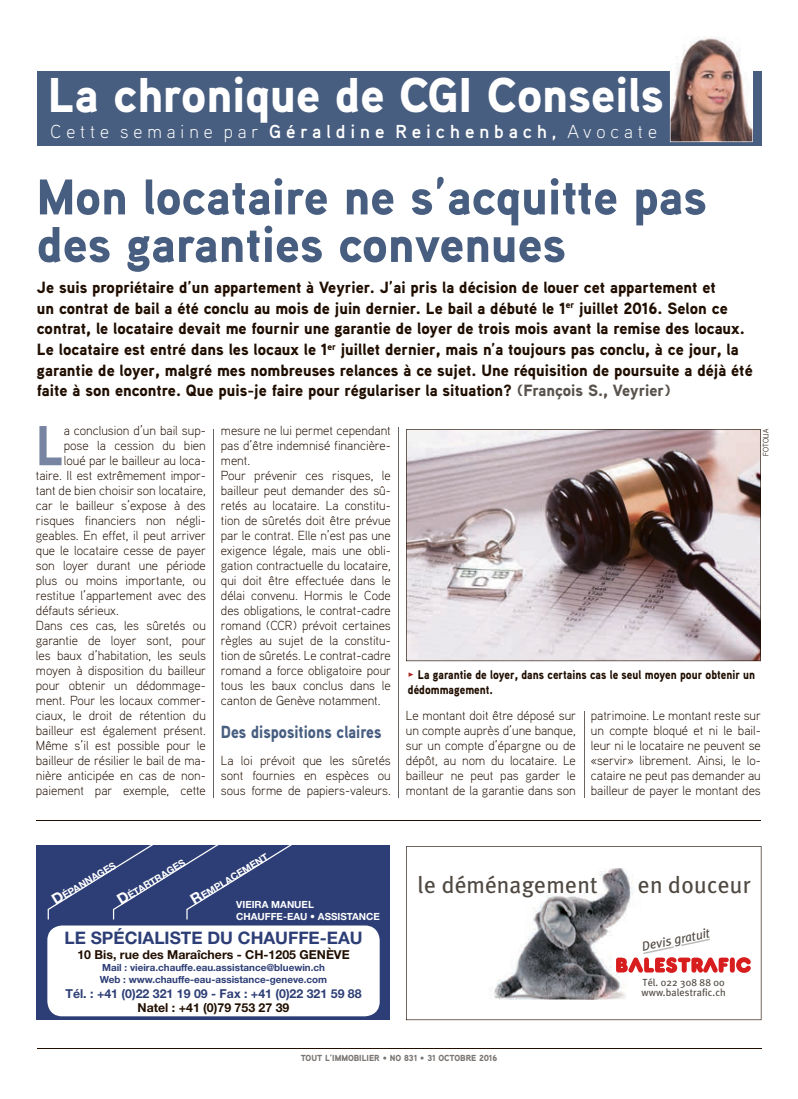
<style>
.page{position:relative;width:798px;height:1099px;background:#fff}
.page>*{position:absolute;margin:0;border:0;box-sizing:border-box;transform-origin:0 0}
.t1{font:900 56.12px "Aaux Pro";color:#7785a2;scale:.9 1}
.t2{font:900 50px/47.5px "Aaux Pro";color:#485e80}
.t3{font:900 48.75px "Aaux Pro";color:#fff}
.t4{font:23.5px "Meta Plus";letter-spacing:.01em;color:#4f4942}
.t5{font:300 18.75px "Aaux Pro";letter-spacing:.265em;color:#fff}
.t6{font:17.5px "Aaux Pro Black OSF";color:#485e80;scale:.9 1}
.t7{font:700 17.25px "Helvetica Neue";color:#2d3e76}
.t8{font:900 16.25px/20.6px "Aaux Pro";color:#200e00}
.t9{font:300 13.12px/15px "Aaux Pro";color:#200e00;text-align:justify}
.t10{font:italic 12.88px "Meta Plus";color:#4f4942}
.t11{font:900 12.5px/15px "Aaux Pro";color:#200e00;scale:.9 1}
.t12{font:700 12.38px "Helvetica Neue";color:#200e00}
.t13{font:700 12.38px "Helvetica Neue";color:#2d3e76}
.t14{font:10.25px/10.2px "Meta Plus";letter-spacing:.01em;color:#4f4942}
.t15{font:700 9.88px/11.9px "Helvetica Neue";color:#2d3e76}
.t16{font:700 9.88px/11.9px "Helvetica Neue";color:#fff}
.t17{font:900 8.75px "Aaux Pro";color:#797572}
.t18{font:300 7.5px "Helvetica Neue";color:#200e00;scale:.9 1}
.s1{font-weight:700}
.s2{color:#59534d}
.s3{font-family:"Meta Plus Bold Caps";font-weight:400;color:#aa2926}
.s4{font-size:14.75px}
</style>
<div class="page">
<hr style="left:36px;top:819px;width:724px;height:1px;background:#200e00">
<hr style="left:36px;top:1048px;width:725px;height:1px;background:#200e00">
<div style="left:37px;top:845px;width:353px;height:175px;background:#2d3e76"></div>
<svg style="left:48px;top:845px;width:244px;height:74px"></svg>
<div style="left:47px;top:925px;width:332px;height:91px;background:#fff;border-radius:15px"></div>
<svg style="left:406px;top:846px;width:355px;height:174px"></svg>
<svg style="left:408px;top:868px;width:348px;height:131px"></svg>
<svg style="left:615px;top:938px;width:135px;height:34px"></svg>
<hr style="left:583px;top:710px;width:1px;height:87px;background:#696460">
<hr style="left:213px;top:429px;width:1px;height:368px;background:#696460">
<hr style="left:397px;top:427px;width:1px;height:370px;background:#696460">
<div style="left:37px;top:71px;width:725px;height:75px;background:#485e80"></div>
<svg style="left:669px;top:37px;width:83px;height:105px"></svg>
<svg style="left:406px;top:429px;width:354px;height:232px"></svg>
<h3 class="t3" style="left:48px;top:64px;width:617px">La chronique de CGI Conseils</h3>
<h3 class="t5" style="left:51px;top:120px;width:607px">Cette semaine par <span class="s1">Géraldine Reichenbach,</span> Avocate</h3>
<h2 class="t2" style="left:37px;top:171px;width:671px">Mon locataire ne s’acquitte pas des garanties convenues</h2>
<p class="t8" style="left:37px;top:277px;width:717px">Je suis propriétaire d’un appartement à Veyrier. J’ai pris la décision de louer cet appartement et<br>un contrat de bail a été conclu au mois de juin dernier. Le bail a débuté le 1<sup>er</sup> juillet 2016. Selon ce contrat, le locataire devait me fournir une garantie de loyer de trois mois avant la remise des locaux.<br>Le locataire est entré dans les locaux le 1<sup>er</sup> juillet dernier, mais n’a toujours pas conclu, à ce jour, la garantie de loyer, malgré mes nombreuses relances à ce sujet. Une réquisition de poursuite a déjà été faite à son encontre. Que puis-je faire pour régulariser la situation? <span class="s2">(François S., Veyrier)</span></p>
<h1 class="t1" style="left:36px;top:409px;width:32px">L</h1>
<p class="t9" style="left:64px;top:423px;width:143px">a conclusion d’un bail sup-</p>
<p class="t9" style="left:64px;top:438px;width:143px">pose la cession du bien</p>
<p class="t9" style="left:64px;top:453px;width:143px">loué par le bailleur au loca-</p>
<p class="t9" style="left:36px;top:468px;width:171px">taire. Il est extrêmement impor-</p>
<p class="t9" style="left:36px;top:483px;width:171px">tant de bien choisir son locataire,</p>
<p class="t9" style="left:36px;top:498px;width:171px">car le bailleur s’expose à des</p>
<p class="t9" style="left:36px;top:513px;width:171px">risques financiers non négli-</p>
<p class="t9" style="left:36px;top:528px;width:172px">geables. En effet, il peut arriver</p>
<p class="t9" style="left:36px;top:543px;width:172px">que le locataire cesse de payer</p>
<p class="t9" style="left:36px;top:558px;width:171px">son loyer durant une période</p>
<p class="t9" style="left:36px;top:573px;width:171px">plus ou moins importante, ou</p>
<p class="t9" style="left:36px;top:588px;width:171px">restitue l’appartement avec des</p>
<p class="t9" style="left:36px;top:603px;width:84px">défauts sérieux.</p>
<p class="t9" style="left:36px;top:618px;width:171px">Dans ces cas, les sûretés ou</p>
<p class="t9" style="left:36px;top:633px;width:172px">garantie de loyer sont, pour</p>
<p class="t9" style="left:36px;top:648px;width:171px">les baux d’habitation, les seuls</p>
<p class="t9" style="left:36px;top:663px;width:172px">moyen à disposition du bailleur</p>
<p class="t9" style="left:36px;top:678px;width:171px">pour obtenir un dédommage-</p>
<p class="t9" style="left:36px;top:693px;width:171px">ment. Pour les locaux commer-</p>
<p class="t9" style="left:36px;top:708px;width:171px">ciaux, le droit de rétention du</p>
<p class="t9" style="left:36px;top:723px;width:171px">bailleur est également présent.</p>
<p class="t9" style="left:36px;top:738px;width:171px">Même s’il est possible pour le</p>
<p class="t9" style="left:36px;top:753px;width:171px">bailleur de résilier le bail de ma-</p>
<p class="t9" style="left:36px;top:768px;width:171px">nière anticipée en cas de non-</p>
<p class="t9" style="left:36px;top:783px;width:171px">paiement par exemple, cette</p>
<p class="t9" style="left:221px;top:423px;width:172px;text-align:left">mesure ne lui permet cependant pas d’être indemnisé financière&shy;ment.<br>Pour prévenir ces risques, le bailleur peut demander des sû&shy;retés au locataire. La constitu&shy;tion de sûretés doit être prévue par le contrat. Elle n’est pas une exigence légale, mais une obli&shy;gation contractuelle du locataire, qui doit être effectuée dans le délai convenu. Hormis le Code des obligations, le contrat-cadre romand (CCR) prévoit certaines règles au sujet de la constitu&shy;tion de sûretés. Le contrat-cadre romand a force obligatoire pour tous les baux conclus dans le canton de Genève notamment.</p>
<h3 class="t6" style="left:221px;top:720px;width:180px">Des dispositions claires</h3>
<p class="t9" style="left:221px;top:753px;width:171px">La loi prévoit que les sûretés sont fournies en espèces ou sous forme de papiers-valeurs.</p>
<p class="t18" style="left:760px;top:455px;width:31px;rotate:-90deg">FOTOLIA</p>
<p class="t11" style="left:407px;top:666px;width:387px"><span class="s3">•</span> La garantie de loyer, dans certains cas le seul moyen pour obtenir un dédommagement.</p>
<p class="t9" style="left:405px;top:708px;width:172px">Le montant doit être déposé sur un compte auprès d’une banque, sur un compte d’épargne ou de dépôt, au nom du locataire. Le bailleur ne peut pas garder le montant de la garantie dans son</p>
<p class="t9" style="left:590px;top:708px;width:172px">patrimoine. Le montant reste sur un compte bloqué et ni le bail&shy;leur ni le locataire ne peuvent se «servir» librement. Ainsi, le lo&shy;cataire ne peut pas demander au bailleur de payer le montant des</p>
<p class="t16" style="left:116px;top:896px;width:78px;rotate:-32deg"><span class="s4">D</span>ÉTARTRAGES</p>
<p class="t16" style="left:189px;top:896px;width:89px;rotate:-32deg"><span class="s4">R</span>EMPLACEMENT</p>
<h3 class="t7" style="left:64px;top:927px;width:299px">LE SPÉCIALISTE DU CHAUFFE-EAU</h3>
<p class="t12" style="left:77px;top:947px;width:274px">10 Bis, rue des Maraîchers - CH-1205 GENÈVE</p>
<p class="t15" style="left:100px;top:961px;width:229px">Mail : vieira.chauffe.eau.assistance@bluewin.ch<br>Web : www.chauffe-eau-assistance-geneve.com</p>
<p class="t13" style="left:65px;top:985px;width:297px">Tél. : +41 (0)22 321 19 09 - Fax : +41 (0)22 321 59 88</p>
<p class="t12" style="left:138px;top:1000px;width:153px">Natel : +41 (0)79 753 27 39</p>
<p class="t16" style="left:51px;top:896px;width:73px;rotate:-32deg"><span class="s4">D</span>ÉPANNAGES</p>
<p class="t16" style="left:236px;top:898px;width:145px">VIEIRA MANUEL<br>CHAUFFE-EAU • ASSISTANCE</p>
<h3 class="t4" style="left:417px;top:870px;width:182px">le déménagement</h3>
<h3 class="t4" style="left:637px;top:870px;width:114px">en douceur</h3>
<p class="t10" style="left:640px;top:939px;width:71px;rotate:-12deg">Devis gratuit</p>
<p class="t14" style="left:641px;top:977px;width:85px">Tél. 022 308 88 00 www.balestrafic.ch</p>
<p class="t17" style="left:300px;top:1051px;width:198px">TOUT L’IMMOBILIER • NO 831 • 31 OCTOBRE 2016</p>
</div>
